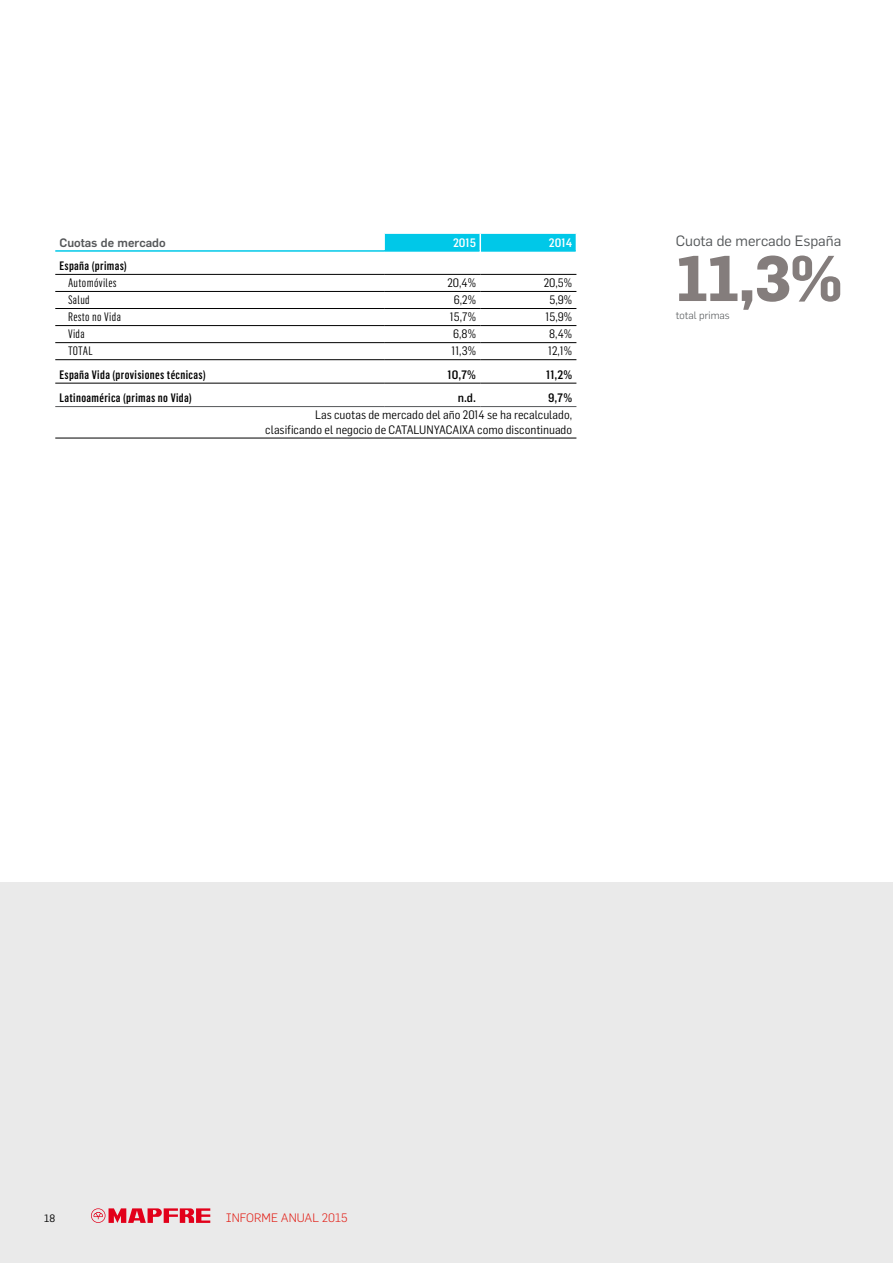
<style>
.page{position:relative;width:893px;height:1263px;background:#fff}
.page>*{position:absolute;margin:0;border:0;box-sizing:border-box;transform-origin:0 0}
.t1{font:700 62.7px "Flama";color:#847d7c}
.t2{font:14.7px "Flama";color:#535658}
.t3{font:12px/14.4px "Flama Semicondensed";color:#000;text-align:right}
.t4{font:500 12px "Flama Condensed";letter-spacing:.03em;color:#000}
.t5{font:12px "Flama Condensed";letter-spacing:.03em;color:#000}
.t6{font:500 12px "Flama Semicondensed";color:#000}
.t7{font:300 12px "Flama";color:#e2231b}
.t8{font:500 12px "Flama";color:#555759}
.t9{font:500 12px "Flama Semicondensed";color:#fff}
.t10{font:300 10.5px "Flama";color:#535658}
.t11{font:10.5px "Flama";color:#000}
</style>
<div class="page">
<hr style="left:55px;top:291px;width:329px;height:1px;background:#000">
<hr style="left:55px;top:308px;width:329px;height:1px;background:#000">
<hr style="left:55px;top:325px;width:329px;height:1px;background:#000">
<hr style="left:55px;top:342px;width:329px;height:1px;background:#000">
<hr style="left:384px;top:291px;width:96px;height:1px;background:#000">
<hr style="left:480px;top:291px;width:96px;height:1px;background:#000">
<hr style="left:384px;top:308px;width:96px;height:1px;background:#000">
<hr style="left:480px;top:308px;width:96px;height:1px;background:#000">
<hr style="left:384px;top:325px;width:96px;height:1px;background:#000">
<hr style="left:480px;top:325px;width:96px;height:1px;background:#000">
<hr style="left:384px;top:342px;width:96px;height:1px;background:#000">
<hr style="left:480px;top:342px;width:96px;height:1px;background:#000">
<hr style="left:55px;top:274px;width:329px;height:1px;background:#000">
<hr style="left:384px;top:274px;width:96px;height:1px;background:#000">
<hr style="left:480px;top:274px;width:96px;height:1px;background:#000">
<div style="left:384px;top:234px;width:192px;height:18px;background:#00c8e8"></div>
<hr style="left:55px;top:250px;width:329px;height:2px;background:#00c8e8">
<hr style="left:384px;top:250px;width:95px;height:2px;background:#00c8e8">
<hr style="left:481px;top:250px;width:95px;height:2px;background:#00c8e8">
<hr style="left:55px;top:359px;width:329px;height:1px;background:#000">
<hr style="left:55px;top:383px;width:329px;height:1px;background:#000">
<hr style="left:384px;top:383px;width:96px;height:1px;background:#000">
<hr style="left:480px;top:383px;width:96px;height:1px;background:#000">
<hr style="left:384px;top:359px;width:96px;height:1px;background:#000">
<hr style="left:480px;top:359px;width:96px;height:1px;background:#000">
<hr style="left:55px;top:438px;width:329px;height:1px;background:#000">
<hr style="left:384px;top:438px;width:96px;height:1px;background:#000">
<hr style="left:480px;top:438px;width:96px;height:1px;background:#000">
<hr style="left:55px;top:406px;width:329px;height:1px;background:#555759">
<hr style="left:384px;top:406px;width:96px;height:1px;background:#555759">
<hr style="left:480px;top:406px;width:96px;height:1px;background:#555759">
<hr style="left:892px;top:0;width:1px;height:882px;background:#eaeaea">
<div style="left:0;top:882px;width:893px;height:381px;background:#eaeaea"></div>
<svg style="left:91px;top:1208px;width:119px;height:15px"></svg>
<p class="t8" style="left:60px;top:235px;width:108px">Cuotas de mercado</p>
<p class="t9" style="left:453px;top:235px;width:25px">2015</p>
<p class="t9" style="left:549px;top:235px;width:25px">2014</p>
<p class="t4" style="left:60px;top:258px;width:69px">España (primas)</p>
<p class="t5" style="left:68px;top:275px;width:50px">Automóviles</p>
<p class="t3" style="left:447px;top:275px;width:30px">20,4%</p>
<p class="t3" style="left:544px;top:275px;width:30px">20,5%</p>
<p class="t5" style="left:68px;top:293px;width:23px">Salud</p>
<p class="t3" style="left:454px;top:292px;width:24px">6,2%</p>
<p class="t3" style="left:549px;top:292px;width:24px">5,9%</p>
<p class="t5" style="left:68px;top:310px;width:54px">Resto no Vida</p>
<p class="t3" style="left:450px;top:309px;width:28px">15,7%</p>
<p class="t3" style="left:545px;top:309px;width:28px">15,9%</p>
<p class="t5" style="left:68px;top:327px;width:18px">Vida</p>
<p class="t3" style="left:453px;top:326px;width:24px">6,8%</p>
<p class="t3" style="left:549px;top:326px;width:24px">8,4%</p>
<p class="t5" style="left:68px;top:344px;width:11px">Total</p>
<p class="t3" style="left:451px;top:343px;width:26px">11,3%</p>
<p class="t3" style="left:548px;top:343px;width:26px">12,1%</p>
<p class="t4" style="left:60px;top:367px;width:148px">España Vida (provisiones técnicas)</p>
<p class="t6" style="left:448px;top:367px;width:30px">10,7%</p>
<p class="t6" style="left:546px;top:367px;width:28px">11,2%</p>
<p class="t4" style="left:60px;top:390px;width:134px">Latinoamérica (primas no Vida)</p>
<p class="t6" style="left:458px;top:390px;width:20px">n.d.</p>
<p class="t6" style="left:548px;top:390px;width:25px">9,7%</p>
<p class="t3" style="left:265px;top:407px;width:308px">Las cuotas de mercado del año 2014 se ha recalculado, clasificando el negocio de CATALUNYACAIXA como discontinuado</p>
<p class="t2" style="left:676px;top:232px;width:167px">Cuota de mercado España</p>
<h1 class="t1" style="left:676px;top:240px;width:169px">11,3%</h1>
<p class="t10" style="left:676px;top:309px;width:55px">TOTAL PRIMAS</p>
<p class="t11" style="left:44px;top:1212px;width:13px">18</p>
<p class="t7" style="left:226px;top:1210px;width:123px">INFORME ANUAL 2015</p>
</div>
